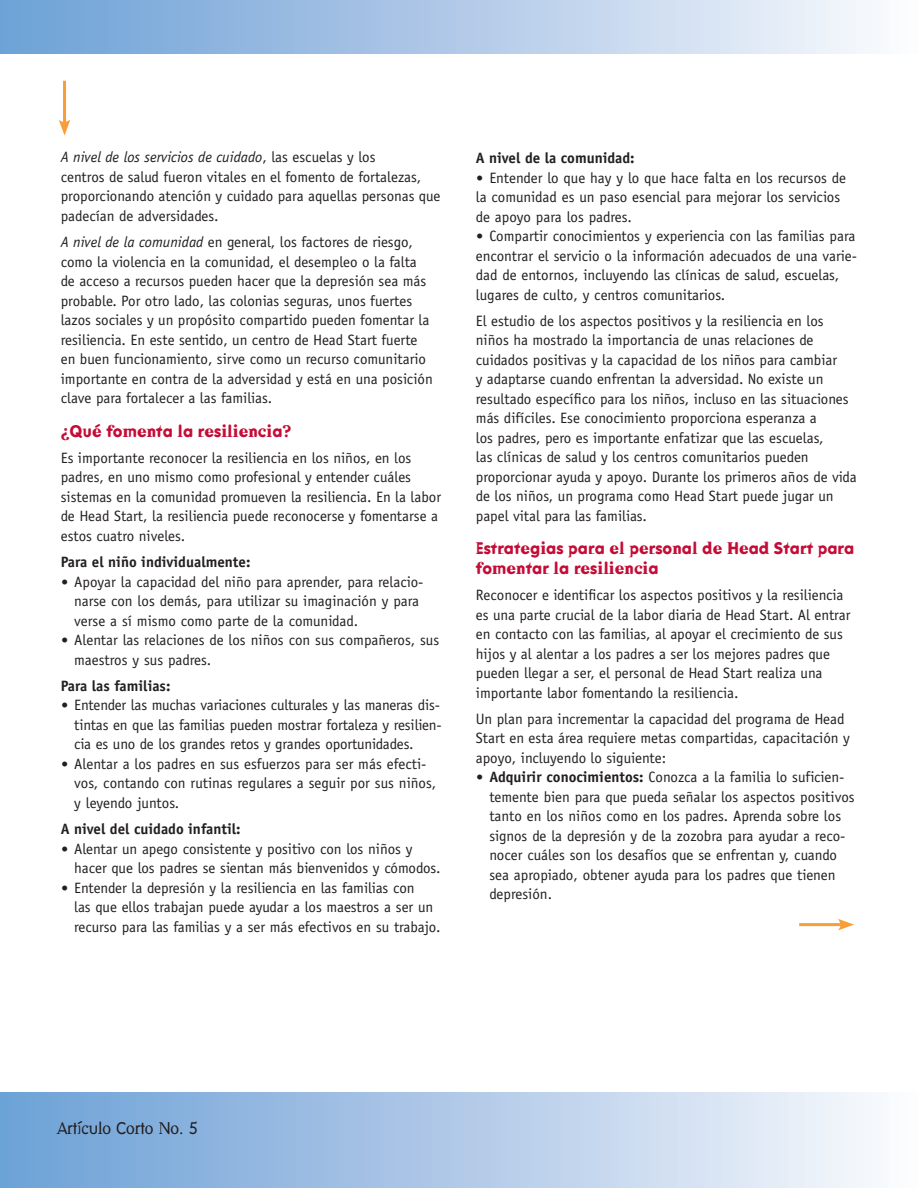
<style>
.page{position:relative;width:918px;height:1188px;background:#fff}
.page>*{position:absolute;margin:0;border:0;box-sizing:border-box;transform-origin:0 0}
.t1{font:700 16.5px/19.8px "Dead History OT";color:#c40c37}
.t2{font:16.5px "Dead History OT";color:#231f20}
.t3{font:15px/19.5px "Officina Sans";color:#231f20}
.t4{font:700 15px "Officina Sans";color:#231f20}
.s1{font-style:italic}
.s2{font-family:"Berkeley";font-weight:700;font-style:italic;font-size:15.75px}
.s3{font-weight:700}
</style>
<div class="page">
<div style="left:0;top:0;width:918px;height:54px;background:linear-gradient(to right,#6b9ed5,#fafafd)"></div>
<div style="left:0;top:1093px;width:918px;height:95px;background:linear-gradient(to right,#6b9ed5,#faf9fd)"></div>
<hr style="left:63px;top:81px;width:3px;height:44px;background:#f89d38">
<svg style="left:59px;top:120px;width:11px;height:16px"></svg>
<hr style="left:799px;top:923px;width:45px;height:3px;background:#f89d38">
<svg style="left:838px;top:919px;width:16px;height:11px"></svg>
<p class="t3" style="left:61px;top:148px;width:381px"><span class="s1">A nivel de los servicios de cuidado</span>, las escuelas y los<br>centros de salud fueron vitales en el fomento de fortalezas, proporcionando atención y cuidado para aquellas personas que padecían de adversidades.</p>
<p class="t3" style="left:61px;top:232px;width:374px"><span class="s1">A nivel de la comunidad</span> en general, los factores de riesgo, como la violencia en la comunidad, el desempleo o la falta de acceso a recursos pueden hacer que la depresión sea más probable. Por otro lado, las colonias seguras, unos fuertes lazos sociales y un propósito compartido pueden fomentar la resiliencia. En este sentido, un centro de Head Start fuerte en buen funcionamiento, sirve como un recurso comunitario importante en contra de la adversidad y está en una posición clave para fortalecer a las familias.</p>
<h2 class="t1" style="left:61px;top:421px;width:232px">¿Qué fomenta la resiliencia?</h2>
<p class="t3" style="left:61px;top:448px;width:382px">Es importante reconocer la resiliencia en los niños, en los padres, en uno mismo como profesional y entender cuáles sistemas en la comunidad promueven la resiliencia. En la labor de Head Start, la resiliencia puede reconocerse y fomentarse a estos cuatro niveles.</p>
<h3 class="t4" style="left:61px;top:553px;width:191px">Para el niño individualmente:</h3>
<p class="t3" style="left:74px;top:572px;width:350px;text-indent:-14px"><span class="s2">•</span> Apoyar la capacidad del niño para aprender, para relacio&shy;narse con los demás, para utilizar su imaginación y para verse a sí mismo como parte de la comunidad.</p>
<p class="t3" style="left:74px;top:630px;width:366px;text-indent:-14px"><span class="s2">•</span> Alentar las relaciones de los niños con sus compañeros, sus maestros y sus padres.</p>
<h3 class="t4" style="left:61px;top:676px;width:111px">Para las familias:</h3>
<p class="t3" style="left:74px;top:695px;width:368px;text-align:justify;text-indent:-14px"><span class="s2">•</span> Entender las muchas variaciones culturales y las maneras dis&shy;tintas en que las familias pueden mostrar fortaleza y resilien&shy;cia es uno de los grandes retos y grandes oportunidades.</p>
<p class="t3" style="left:74px;top:754px;width:363px;text-indent:-14px"><span class="s2">•</span> Alentar a los padres en sus esfuerzos para ser más efecti&shy;vos, contando con rutinas regulares a seguir por sus niños, y leyendo juntos.</p>
<h3 class="t4" style="left:61px;top:820px;width:182px">A nivel del cuidado infantil:</h3>
<p class="t3" style="left:74px;top:839px;width:368px;text-indent:-14px"><span class="s2">•</span> Alentar un apego consistente y positivo con los niños y hacer que los padres se sientan más bienvenidos y cómodos.</p>
<p class="t3" style="left:74px;top:878px;width:368px;text-indent:-14px"><span class="s2">•</span> Entender la depresión y la resiliencia en las familias con<br>las que ellos trabajan puede ayudar a los maestros a ser un recurso para las familias y a ser más efectivos en su trabajo.</p>
<h3 class="t4" style="left:476px;top:149px;width:160px">A nivel de la comunidad:</h3>
<p class="t3" style="left:476px;top:168px;width:372px"><span class="s2">•</span> Entender lo que hay y lo que hace falta en los recursos de la comunidad es un paso esencial para mejorar los servicios de apoyo para los padres.</p>
<p class="t3" style="left:476px;top:226px;width:382px"><span class="s2">•</span> Compartir conocimientos y experiencia con las familias para encontrar el servicio o la información adecuados de una varie&shy;dad de entornos, incluyendo las clínicas de salud, escuelas, lugares de culto, y centros comunitarios.</p>
<p class="t3" style="left:476px;top:311px;width:382px">El estudio de los aspectos positivos y la resiliencia en los niños ha mostrado la importancia de unas relaciones de cuidados positivas y la capacidad de los niños para cambiar<br>y adaptarse cuando enfrentan la adversidad. No existe un resultado específico para los niños, incluso en las situaciones más difíciles. Ese conocimiento proporciona esperanza a<br>los padres, pero es importante enfatizar que las escuelas,<br>las clínicas de salud y los centros comunitarios pueden proporcionar ayuda y apoyo. Durante los primeros años de vida de los niños, un programa como Head Start puede jugar un papel vital para las familias.</p>
<h2 class="t1" style="left:476px;top:539px;width:380px">Estrategias para el personal de Head Start para fomentar la resiliencia</h2>
<p class="t3" style="left:476px;top:585px;width:376px">Reconocer e identificar los aspectos positivos y la resiliencia es una parte crucial de la labor diaria de Head Start. Al entrar en contacto con las familias, al apoyar el crecimiento de sus hijos y al alentar a los padres a ser los mejores padres que pueden llegar a ser, el personal de Head Start realiza una importante labor fomentando la resiliencia.</p>
<p class="t3" style="left:476px;top:709px;width:375px">Un plan para incrementar la capacidad del programa de Head<br>Start en esta área requiere metas compartidas, capacitación y apoyo, incluyendo lo siguiente:</p>
<p class="t3" style="left:489px;top:768px;width:367px;text-indent:-14px"><span class="s2">•</span> <span class="s3">Adquirir conocimientos:</span> Conozca a la familia lo suficien&shy;temente bien para que pueda señalar los aspectos positivos tanto en los niños como en los padres. Aprenda sobre los signos de la depresión y de la zozobra para ayudar a reco&shy;nocer cuáles son los desafíos que se enfrentan y, cuando sea apropiado, obtener ayuda para los padres que tienen depresión.</p>
<p class="t2" style="left:57px;top:1120px;width:142px">Artículo Corto No. 5</p>
</div>
